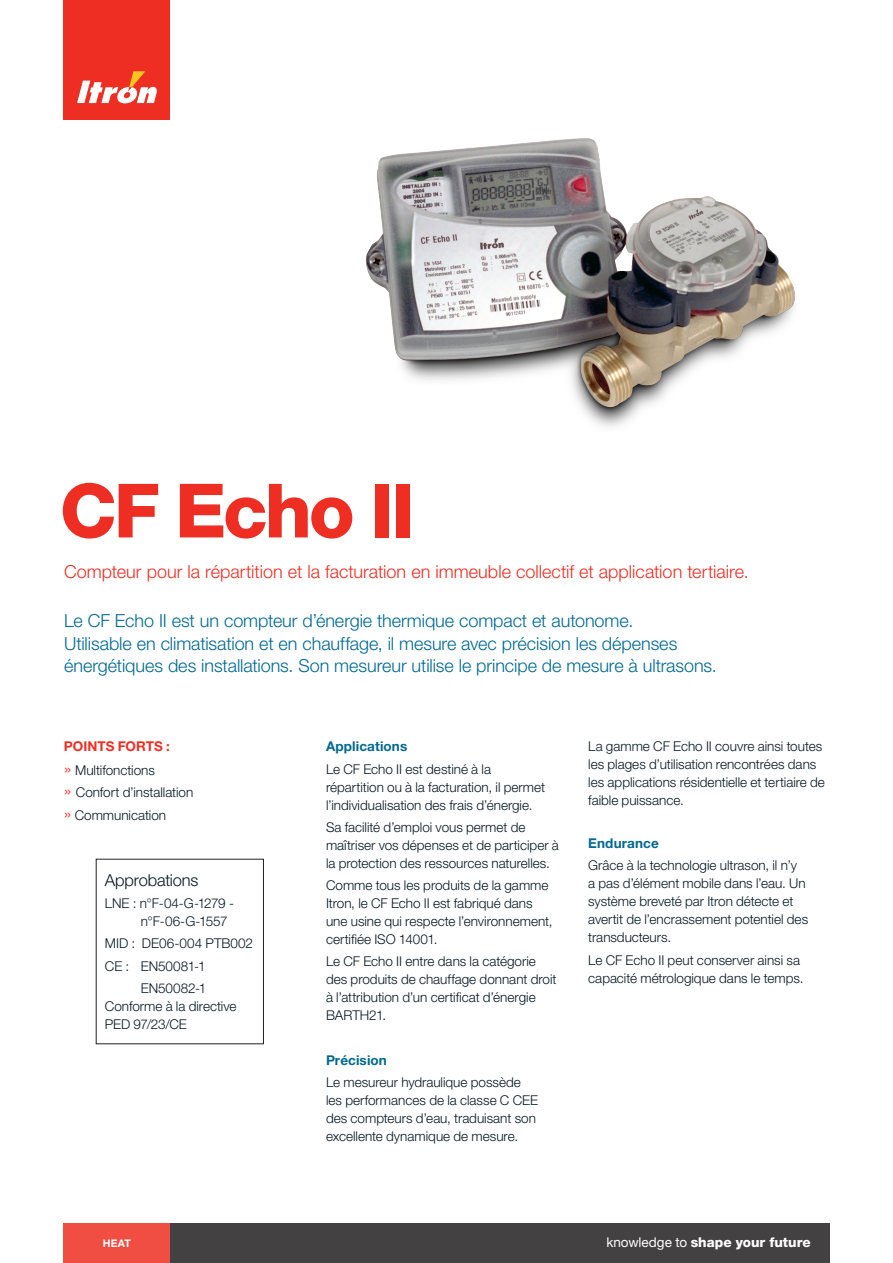
<style>
.page{position:relative;width:893px;height:1263px;background:#fff}
.page>*{position:absolute;margin:0;border:0;box-sizing:border-box;transform-origin:0 0}
.Headline_50_50{font:800 75px "Helvetica Neue LT Std";letter-spacing:-.04em;color:#ee2e22}
.Subhead{font:300 18px/22.5px "Helvetica Neue LT Std";letter-spacing:-.005em;color:#006991}
.Subhead-2{font:300 18px "Helvetica Neue LT Std";color:#ee2e22}
.Body_Copy_9_12{font:300 16.5px "Helvetica Neue LT Std";letter-spacing:-.01em;color:#071822}
.Body_Copy_9_12-2{font:300 13.5px/18px "Helvetica Neue LT Std";color:#071822}
.Body_Copy_9_12-3{font:300 13.5px/18px "Helvetica Neue LT Std";letter-spacing:-.02em;color:#071822}
.Body_Copy_9_12-4{font:700 13.5px "Helvetica Neue LT Std";letter-spacing:.01em;color:#006991}
.t1{font:800 13.5px "Helvetica Neue LT Std";letter-spacing:.005em;color:#fff}
.Body_Copy_9_12-5{font:700 13.5px "Helvetica Neue LT Std";letter-spacing:.005em;color:#ee2e22}
.t2{font:700 10.5px "Helvetica Neue LT Std";color:#fff}
.s1{font-size:18px;color:#ee2e22}
.s2{font-weight:400}
</style>
<div class="page">
<img style="left:365px;top:138px;width:430px;height:289px">
<div style="left:64px;top:0;width:106px;height:119px;background:#ee2e22"></div>
<svg style="left:77px;top:71px;width:80px;height:32px"></svg>
<div style="left:64px;top:1223px;width:106px;height:40px;background:#f04d43"></div>
<div style="left:170px;top:1223px;width:659px;height:40px;background:#444142"></div>
<p class="Headline_50_50" style="left:60px;top:466px;width:357px">CF Echo II</p>
<p class="Subhead-2" style="left:64px;top:560px;width:686px">Compteur pour la répartition et la facturation en immeuble collectif et application tertiaire.</p>
<p class="Subhead" style="left:64px;top:609px;width:571px">Le CF Echo II est un compteur d’énergie thermique compact et autonome.</p>
<p class="Subhead" style="left:64px;top:632px;width:654px">Utilisable en climatisation et en chauffage, il mesure avec précision les dépenses énergétiques des installations. Son mesureur utilise le principe de mesure à ultrasons.</p>
<p class="Body_Copy_9_12-5" style="left:64px;top:738px;width:108px">POINTS FORTS :</p>
<p class="Body_Copy_9_12-2" style="left:64px;top:761px;width:93px"><span class="s1">»</span> Multifonctions</p>
<p class="Body_Copy_9_12-2" style="left:64px;top:783px;width:131px"><span class="s1">»</span> Confort d’installation</p>
<p class="Body_Copy_9_12-2" style="left:64px;top:805px;width:104px"><span class="s1">»</span> Communication</p>
<p class="Body_Copy_9_12" style="left:105px;top:870px;width:95px">Approbations</p>
<p class="Body_Copy_9_12-3" style="left:141px;top:894px;width:95px;text-indent:-36px">LNE : n°F-04-G-1279 - n°F-06-G-1557</p>
<p class="Body_Copy_9_12-2" style="left:105px;top:934px;width:150px">MID : DE06-004 PTB002</p>
<p class="Body_Copy_9_12-2" style="left:105px;top:956px;width:102px">CE : EN50081-1</p>
<p class="Body_Copy_9_12-2" style="left:105px;top:979px;width:133px;text-indent:36px">EN50082-1<br>Conforme à la directive<br>PED 97/23/CE</p>
<p class="Body_Copy_9_12-4" style="left:326px;top:738px;width:83px">Applications</p>
<p class="Body_Copy_9_12-2" style="left:326px;top:759px;width:221px">Le CF Echo II est destiné à la répartition ou à la facturation, il permet l’individualisation des frais d’énergie.</p>
<p class="Body_Copy_9_12-2" style="left:326px;top:818px;width:234px">Sa facilité d’emploi vous permet de maîtriser vos dépenses et de participer à la protection des ressources naturelles.</p>
<p class="Body_Copy_9_12-2" style="left:326px;top:876px;width:228px">Comme tous les produits de la gamme Itron, le CF Echo II est fabriqué dans une usine qui respecte l’environnement, certifiée ISO 14001.</p>
<p class="Body_Copy_9_12-2" style="left:326px;top:952px;width:232px">Le CF Echo II entre dans la catégorie des produits de chauffage donnant droit à l’attribution d’un certificat d’énergie<br>BARTH21.</p>
<p class="Body_Copy_9_12-4" style="left:326px;top:1052px;width:62px">Précision</p>
<p class="Body_Copy_9_12-2" style="left:326px;top:1073px;width:213px">Le mesureur hydraulique possède les performances de la classe C CEE des compteurs d’eau, traduisant son excellente dynamique de mesure.</p>
<p class="Body_Copy_9_12-2" style="left:588px;top:737px;width:238px">La gamme CF Echo II couvre ainsi toutes les plages d’utilisation rencontrées dans les applications résidentielle et tertiaire de faible puissance.</p>
<p class="Body_Copy_9_12-4" style="left:588px;top:835px;width:72px">Endurance</p>
<p class="Body_Copy_9_12-2" style="left:588px;top:856px;width:221px">Grâce à la technologie ultrason, il n’y<br>a pas d’élément mobile dans l’eau. Un système breveté par Itron détecte et avertit de l’encrassement potentiel des transducteurs.</p>
<p class="Body_Copy_9_12-2" style="left:588px;top:950px;width:217px">Le CF Echo II peut conserver ainsi sa capacité métrologique dans le temps.</p>
<p class="t2" style="left:103px;top:1236px;width:30px">HEAT</p>
<p class="t1" style="left:606px;top:1234px;width:206px"><span class="s2">knowledge to</span> shape your future</p>
</div>
